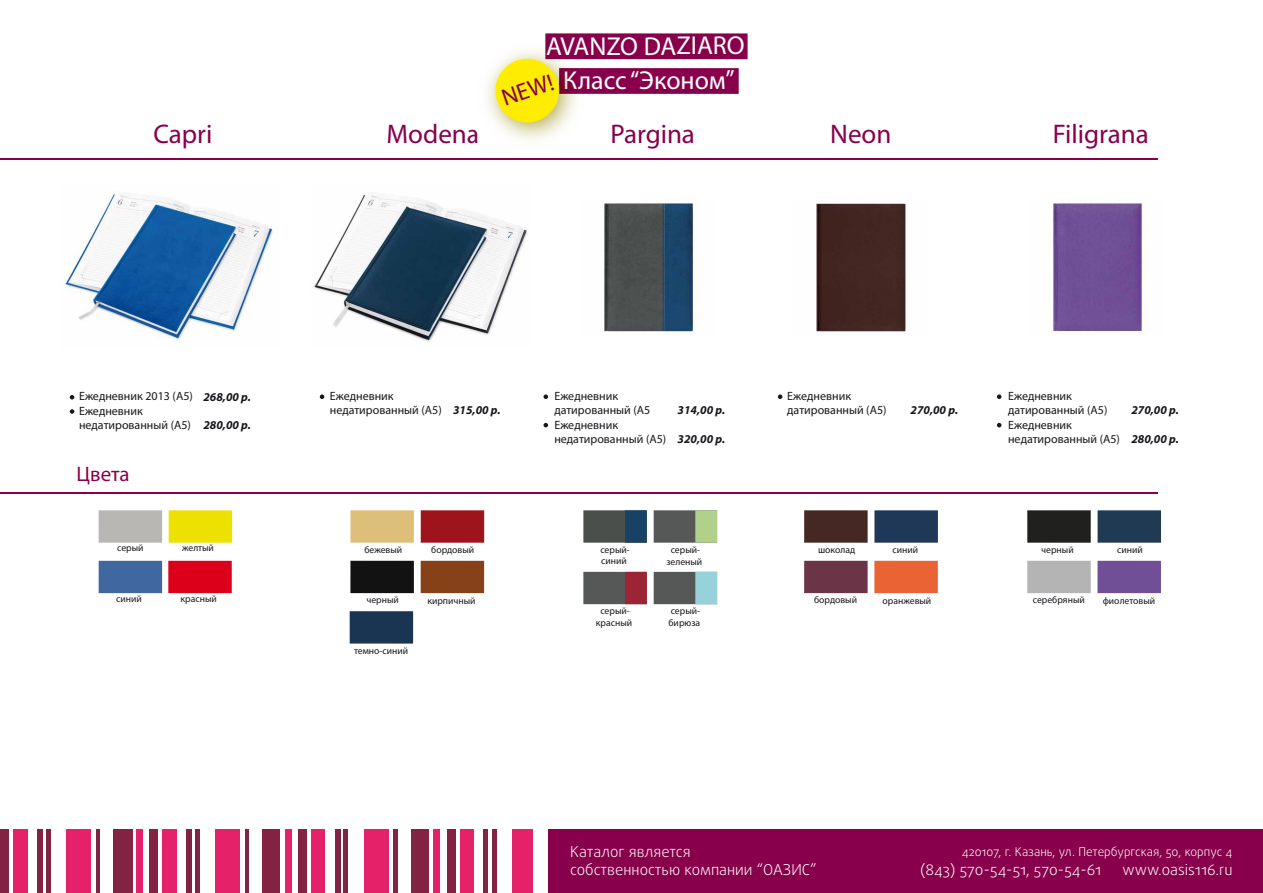
<style>
.page{position:relative;width:1263px;height:893px;background:#fff}
.page>*{position:absolute;margin:0;border:0;box-sizing:border-box;transform-origin:0 0}
.t1{font:27px "Myriad Pro";color:#88004b}
.t2{font:25.95px/34px "Myriad Pro";color:#fff;text-align:center}
.t3{font:23.85px "Myriad Pro";color:#88004b}
.t4{font:21px "Myriad Pro";color:#88004b}
.t5{font:300 15px/18px "Daxline Pro";color:#fff}
.t6{font:12px/14.4px "Myriad Pro";color:#1a171c}
.t7{font:italic 700 12px "Myriad Pro";color:#1a171c}
.t8{font:300 12px "Daxline Pro";color:#fff}
.t9{font:9.75px/11.7px "Myriad Pro";color:#1a171c;text-align:center}
</style>
<div class="page">
<div style="left:654px;top:510px;width:63px;height:33px;background:#565757"></div>
<div style="left:559px;top:68px;width:180px;height:26px;background:#88004b"></div>
<div style="left:545px;top:33px;width:203px;height:26px;background:#88004b"></div>
<div style="left:549px;top:829px;width:714px;height:64px;background:#88004b"></div>
<hr style="left:46px;top:829px;width:4px;height:64px;background:#832344">
<div style="left:66px;top:829px;width:25px;height:64px;background:#e42169"></div>
<div style="left:113px;top:829px;width:19px;height:64px;background:#832344"></div>
<div style="left:0;top:829px;width:9px;height:64px;background:#832344"></div>
<div style="left:13px;top:829px;width:15px;height:64px;background:#e42169"></div>
<hr style="left:96px;top:829px;width:4px;height:64px;background:#832344">
<div style="left:37px;top:829px;width:6px;height:64px;background:#832344"></div>
<div style="left:137px;top:829px;width:6px;height:64px;background:#e42169"></div>
<hr style="left:195px;top:830px;width:4px;height:63px;background:#832344">
<div style="left:215px;top:830px;width:25px;height:63px;background:#e42169"></div>
<div style="left:262px;top:829px;width:18px;height:64px;background:#832344"></div>
<div style="left:149px;top:829px;width:9px;height:64px;background:#832344"></div>
<div style="left:162px;top:830px;width:15px;height:63px;background:#e42169"></div>
<hr style="left:245px;top:829px;width:4px;height:64px;background:#832344">
<div style="left:186px;top:830px;width:5px;height:63px;background:#832344"></div>
<div style="left:285px;top:829px;width:7px;height:64px;background:#e42169"></div>
<hr style="left:344px;top:830px;width:4px;height:63px;background:#832344">
<div style="left:364px;top:829px;width:24px;height:64px;background:#e42169"></div>
<div style="left:411px;top:829px;width:18px;height:64px;background:#832344"></div>
<div style="left:298px;top:829px;width:9px;height:64px;background:#832344"></div>
<div style="left:311px;top:830px;width:14px;height:63px;background:#e42169"></div>
<hr style="left:393px;top:829px;width:4px;height:64px;background:#832344">
<div style="left:335px;top:830px;width:5px;height:63px;background:#832344"></div>
<div style="left:433px;top:829px;width:7px;height:64px;background:#e42169"></div>
<hr style="left:493px;top:829px;width:4px;height:64px;background:#832344">
<div style="left:513px;top:829px;width:20px;height:64px;background:#e42169"></div>
<div style="left:447px;top:829px;width:9px;height:64px;background:#832344"></div>
<div style="left:460px;top:829px;width:14px;height:64px;background:#e42169"></div>
<hr style="left:484px;top:829px;width:4px;height:64px;background:#832344">
<hr style="left:0;top:492px;width:1158px;height:1px;background:#88004b">
<div style="left:350px;top:510px;width:64px;height:33px;background:#debf7a"></div>
<div style="left:350px;top:561px;width:64px;height:32px;background:#111211"></div>
<div style="left:421px;top:510px;width:63px;height:33px;background:#9d141c"></div>
<div style="left:421px;top:561px;width:63px;height:32px;background:#874119"></div>
<div style="left:168px;top:561px;width:64px;height:32px;background:#dc001b"></div>
<div style="left:350px;top:611px;width:63px;height:33px;background:#1a3551"></div>
<svg style="left:70px;top:395px;width:4px;height:5px"></svg>
<svg style="left:70px;top:409px;width:4px;height:5px"></svg>
<div style="left:99px;top:510px;width:63px;height:33px;background:#b9b7b3"></div>
<div style="left:99px;top:561px;width:63px;height:32px;background:#40679f"></div>
<div style="left:169px;top:510px;width:63px;height:33px;background:#ece100"></div>
<hr style="left:0;top:159px;width:1158px;height:1px;background:#88004b">
<svg style="left:320px;top:394px;width:4px;height:5px"></svg>
<svg style="left:543px;top:394px;width:5px;height:5px"></svg>
<svg style="left:778px;top:394px;width:4px;height:5px"></svg>
<svg style="left:543px;top:423px;width:5px;height:4px"></svg>
<svg style="left:997px;top:394px;width:4px;height:5px"></svg>
<svg style="left:997px;top:423px;width:4px;height:4px"></svg>
<img style="left:60px;top:194px;width:216px;height:146px">
<img style="left:314px;top:195px;width:214px;height:147px">
<div style="left:583px;top:510px;width:64px;height:33px;background:#4a4f4c"></div>
<div style="left:625px;top:510px;width:22px;height:33px;background:#174266"></div>
<div style="left:695px;top:510px;width:22px;height:33px;background:#b1d08c"></div>
<div style="left:654px;top:572px;width:63px;height:32px;background:#565757"></div>
<div style="left:583px;top:572px;width:64px;height:32px;background:#565757"></div>
<div style="left:625px;top:572px;width:22px;height:32px;background:#9d2435"></div>
<div style="left:695px;top:572px;width:22px;height:32px;background:#97d1d9"></div>
<div style="left:804px;top:510px;width:64px;height:33px;background:#452723"></div>
<div style="left:804px;top:561px;width:64px;height:32px;background:#6b3447"></div>
<div style="left:874px;top:510px;width:64px;height:33px;background:#203857"></div>
<div style="left:874px;top:561px;width:64px;height:32px;background:#ea6334"></div>
<div style="left:1027px;top:510px;width:64px;height:33px;background:#20201e"></div>
<div style="left:1027px;top:561px;width:64px;height:32px;background:#b4b4b5"></div>
<div style="left:1097px;top:510px;width:64px;height:33px;background:#203a53"></div>
<div style="left:1097px;top:561px;width:64px;height:32px;background:#704f97"></div>
<img style="left:486px;top:36px;width:105px;height:105px">
<div style="left:495px;top:59px;width:64px;height:63px;background:#ffed00;border-radius:50%"></div>
<img style="left:604px;top:203px;width:90px;height:129px">
<img style="left:816px;top:203px;width:90px;height:129px">
<img style="left:1053px;top:203px;width:91px;height:128px">
<h1 class="t1" style="left:153px;top:117px;width:61px">Capri</h1>
<h1 class="t1" style="left:386px;top:117px;width:95px">Modena</h1>
<h2 class="t2" style="left:546px;top:28px;width:200px">AVANZO DAZIARO<br>Класс “Эконом”</h2>
<h3 class="t3" style="left:498px;top:85px;width:55px;rotate:-19deg">NEW!</h3>
<h1 class="t1" style="left:610px;top:117px;width:86px">Pargina</h1>
<h1 class="t1" style="left:830px;top:117px;width:63px">Neon</h1>
<h1 class="t1" style="left:1053px;top:117px;width:98px">Filigrana</h1>
<p class="t6" style="left:79px;top:389px;width:115px">Ежедневник 2013 (А5)<br>Ежедневник недатированный (А5)</p>
<p class="t7" style="left:203px;top:389px;width:49px">268,00 р.</p>
<p class="t7" style="left:203px;top:418px;width:49px">280,00 р.</p>
<p class="t6" style="left:330px;top:388px;width:113px">Ежедневник недатированный (А5)</p>
<p class="t7" style="left:453px;top:402px;width:49px">315,00 р.</p>
<p class="t6" style="left:554px;top:388px;width:113px">Ежедневник датированный (А5<br>Ежедневник недатированный (А5)</p>
<p class="t7" style="left:678px;top:402px;width:49px">314,00 р.</p>
<p class="t7" style="left:678px;top:431px;width:49px">320,00 р.</p>
<p class="t6" style="left:787px;top:388px;width:101px">Ежедневник датированный (А5)</p>
<p class="t7" style="left:910px;top:402px;width:49px">270,00 р.</p>
<p class="t6" style="left:1008px;top:388px;width:113px">Ежедневник датированный (А5)<br>Ежедневник недатированный (А5)</p>
<p class="t7" style="left:1131px;top:402px;width:49px">270,00 р.</p>
<p class="t7" style="left:1131px;top:431px;width:49px">280,00 р.</p>
<h3 class="t4" style="left:77px;top:461px;width:55px">Цвета</h3>
<p class="t9" style="left:117px;top:542px;width:28px">серый</p>
<p class="t9" style="left:182px;top:542px;width:33px">желтый</p>
<p class="t9" style="left:364px;top:543px;width:39px">бежевый</p>
<p class="t9" style="left:431px;top:544px;width:44px">бордовый</p>
<p class="t9" style="left:600px;top:543px;width:31px;text-align:left">серый&shy;синий</p>
<p class="t9" style="left:666px;top:544px;width:37px">серый&shy;зеленый</p>
<p class="t9" style="left:818px;top:543px;width:39px">шоколад</p>
<p class="t9" style="left:892px;top:544px;width:27px">синий</p>
<p class="t9" style="left:1041px;top:543px;width:34px">черный</p>
<p class="t9" style="left:1117px;top:544px;width:27px">синий</p>
<p class="t9" style="left:116px;top:592px;width:27px">синий</p>
<p class="t9" style="left:181px;top:592px;width:38px">красный</p>
<p class="t9" style="left:366px;top:594px;width:34px">черный</p>
<p class="t9" style="left:427px;top:594px;width:50px">кирпичный</p>
<p class="t9" style="left:814px;top:594px;width:44px">бордовый</p>
<p class="t9" style="left:882px;top:594px;width:50px">оранжевый</p>
<p class="t9" style="left:1033px;top:594px;width:54px">серебряный</p>
<p class="t9" style="left:1103px;top:594px;width:54px">фиолетовый</p>
<p class="t9" style="left:596px;top:605px;width:38px">серый&shy;красный</p>
<p class="t9" style="left:668px;top:605px;width:33px;text-align:left">серый&shy;бирюза</p>
<p class="t9" style="left:354px;top:644px;width:56px">темно-синий</p>
<p class="t5" style="left:570px;top:843px;width:248px">Каталог является<br>собственностью компании “ОАЗИС”</p>
<p class="t8" style="left:962px;top:843px;width:272px">420107, г. Казань, ул. Петербургская, 50, корпус 4</p>
<p class="t5" style="left:920px;top:861px;width:183px">(843) 570-54-51, 570-54-61</p>
<p class="t5" style="left:1122px;top:861px;width:112px">www.oasis116.ru</p>
</div>
